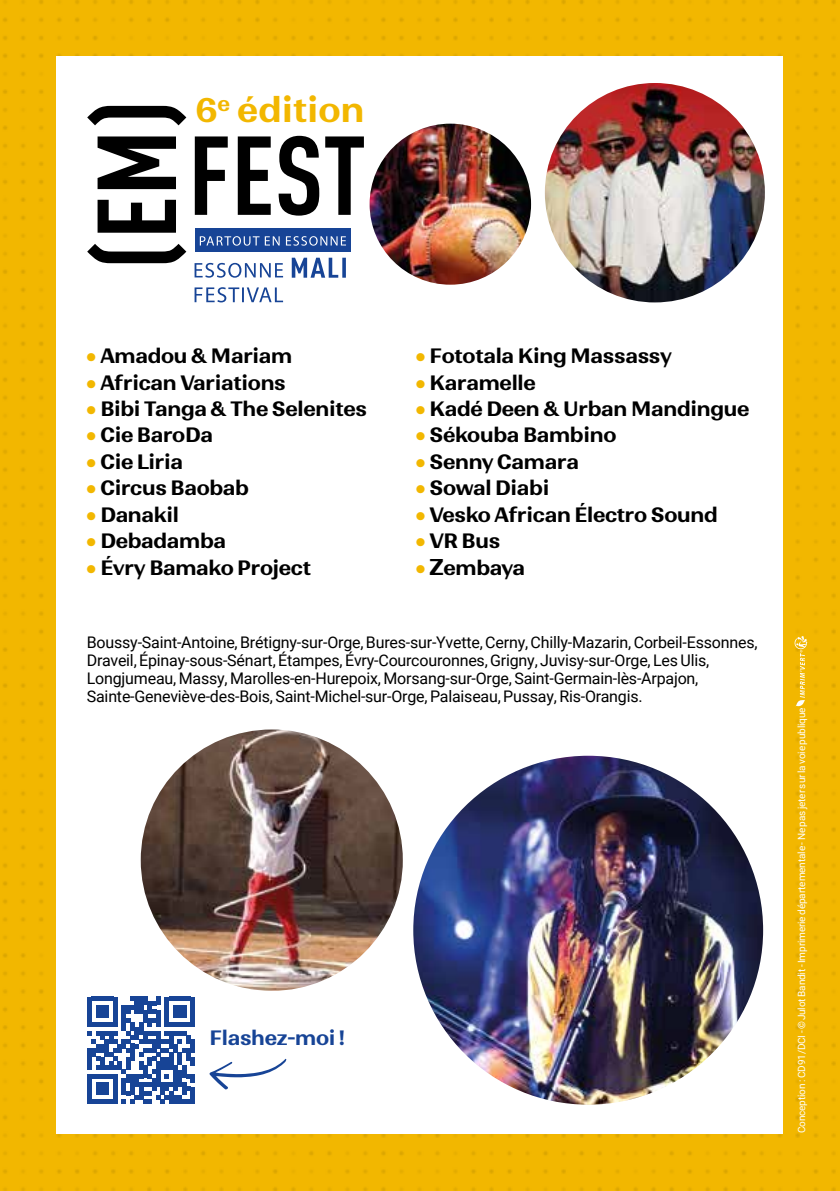
<style>
.page{position:relative;width:840px;height:1191px;background:#fff}
.page>*{position:absolute;margin:0;border:0;box-sizing:border-box;transform-origin:0 0}
.t1{font:700 34px "Ranade Variable";color:#f2b700}
.t2{font:700 20px "Ranade Variable";letter-spacing:-.015em;color:#000}
.t3{font:700 20px "Ranade Variable";letter-spacing:-.015em;color:#174496}
.t4{font:16px/18px "Roboto";letter-spacing:-.015em;color:#000}
.t5{font:10px "Roboto";letter-spacing:-.015em;color:#fff}
.s1{font-size:22px;color:#f2b700}
.s2{font-size:22px}
</style>
<div class="page">
<div style="left:0;top:0;width:839px;height:1191px;background:#f2b700"></div>
<div style="left:57px;top:57px;width:725px;height:1077px;background:#fff"></div>
<svg style="left:794px;top:636px;width:13px;height:70px"></svg>
<div style="left:194px;top:229px;width:156px;height:23px;background:#174496"></div>
<svg style="left:195px;top:136px;width:32px;height:79px"></svg>
<svg style="left:238px;top:136px;width:32px;height:79px"></svg>
<svg style="left:278px;top:136px;width:41px;height:80px"></svg>
<svg style="left:325px;top:136px;width:39px;height:79px"></svg>
<svg style="left:87px;top:244px;width:99px;height:19px"></svg>
<svg style="left:97px;top:200px;width:79px;height:33px"></svg>
<svg style="left:97px;top:136px;width:79px;height:53px"></svg>
<svg style="left:87px;top:106px;width:99px;height:19px"></svg>
<svg style="left:200px;top:236px;width:146px;height:10px"></svg>
<svg style="left:194px;top:287px;width:89px;height:15px"></svg>
<svg style="left:194px;top:263px;width:89px;height:15px"></svg>
<svg style="left:291px;top:258px;width:55px;height:20px"></svg>
<img style="left:413px;top:755px;width:349px;height:349px;border-radius:175px">
<img style="left:141px;top:729px;width:261px;height:261px;border-radius:131px">
<img style="left:369px;top:124px;width:161px;height:161px;border-radius:81px">
<img style="left:544px;top:83px;width:220px;height:219px;border-radius:110px">
<svg style="left:87px;top:996px;width:108px;height:108px"></svg>
<div style="left:190px;top:1044px;width:5px;height:8px;background:#174496"></div>
<div style="left:190px;top:1056px;width:5px;height:9px;background:#174496"></div>
<div style="left:190px;top:1074px;width:5px;height:8px;background:#174496"></div>
<div style="left:190px;top:1086px;width:5px;height:9px;background:#174496"></div>
<div style="left:190px;top:1095px;width:5px;height:9px;background:#174496"></div>
<svg style="left:209px;top:1058px;width:77px;height:31px"></svg>
<h1 class="t1" style="left:196px;top:89px;width:170px">6<sup>e</sup> édition</h1>
<p class="t2" style="left:86px;top:343px;width:207px"><span class="s1">•</span> Amadou &amp; Mariam</p>
<p class="t2" style="left:86px;top:370px;width:201px"><span class="s1">•</span> African Variations</p>
<p class="t2" style="left:86px;top:396px;width:282px"><span class="s1">•</span> Bibi Tanga &amp; The Selenites</p>
<p class="t2" style="left:86px;top:422px;width:128px"><span class="s1">•</span> Cie BaroDa</p>
<p class="t2" style="left:86px;top:449px;width:98px"><span class="s1">•</span> Cie Liria</p>
<p class="t2" style="left:86px;top:475px;width:164px"><span class="s1">•</span> Circus Baobab</p>
<p class="t2" style="left:86px;top:502px;width:94px"><span class="s1">•</span> Danakil</p>
<p class="t2" style="left:86px;top:528px;width:141px"><span class="s1">•</span> Debadamba</p>
<p class="t2" style="left:86px;top:554px;width:226px"><span class="s1">•</span> Évry Bamako Project</p>
<p class="t2" style="left:415px;top:343px;width:258px"><span class="s1">•</span> Fototala King Massassy</p>
<p class="t2" style="left:415px;top:370px;width:122px"><span class="s1">•</span> Karamelle</p>
<p class="t2" style="left:415px;top:396px;width:335px"><span class="s1">•</span> Kadé Deen &amp; Urban Mandingue</p>
<p class="t2" style="left:415px;top:422px;width:202px"><span class="s1">•</span> Sékouba Bambino</p>
<p class="t2" style="left:415px;top:449px;width:165px"><span class="s1">•</span> Senny Camara</p>
<p class="t2" style="left:415px;top:475px;width:135px"><span class="s1">•</span> Sowal Diabi</p>
<p class="t2" style="left:415px;top:502px;width:304px"><span class="s1">•</span> Vesko African Électro Sound</p>
<p class="t2" style="left:415px;top:528px;width:86px"><span class="s1">•</span> VR Bus</p>
<p class="t2" style="left:415px;top:554px;width:111px"><span class="s1">•</span> <span class="s2">Z</span>embaya</p>
<p class="t4" style="left:87px;top:633px;width:671px">Boussy-Saint-Antoine, Brétigny-sur-Orge, Bures-sur-Yvette, Cerny, Chilly-Mazarin, Corbeil-Essonnes, Draveil, Épinay-sous-Sénart, Étampes, Évry-Courcouronnes, Grigny, Juvisy-sur-Orge, Les Ulis, Longjumeau, Massy, Marolles-en-Hurepoix, Morsang-sur-Orge, Saint-Germain-lès-Arpajon, Sainte-Geneviève-des-Bois, Saint-Michel-sur-Orge, Palaiseau, Pussay, Ris-Orangis.</p>
<p class="t3" style="left:209px;top:1025px;width:136px">Flashez-moi !</p>
<p class="t5" style="left:794px;top:1133px;width:427px;rotate:-90deg">Conception : CD91/DCI - © Julot Bandit - Imprimerie départementale - Ne pas jeter sur la voie publique</p>
</div>
